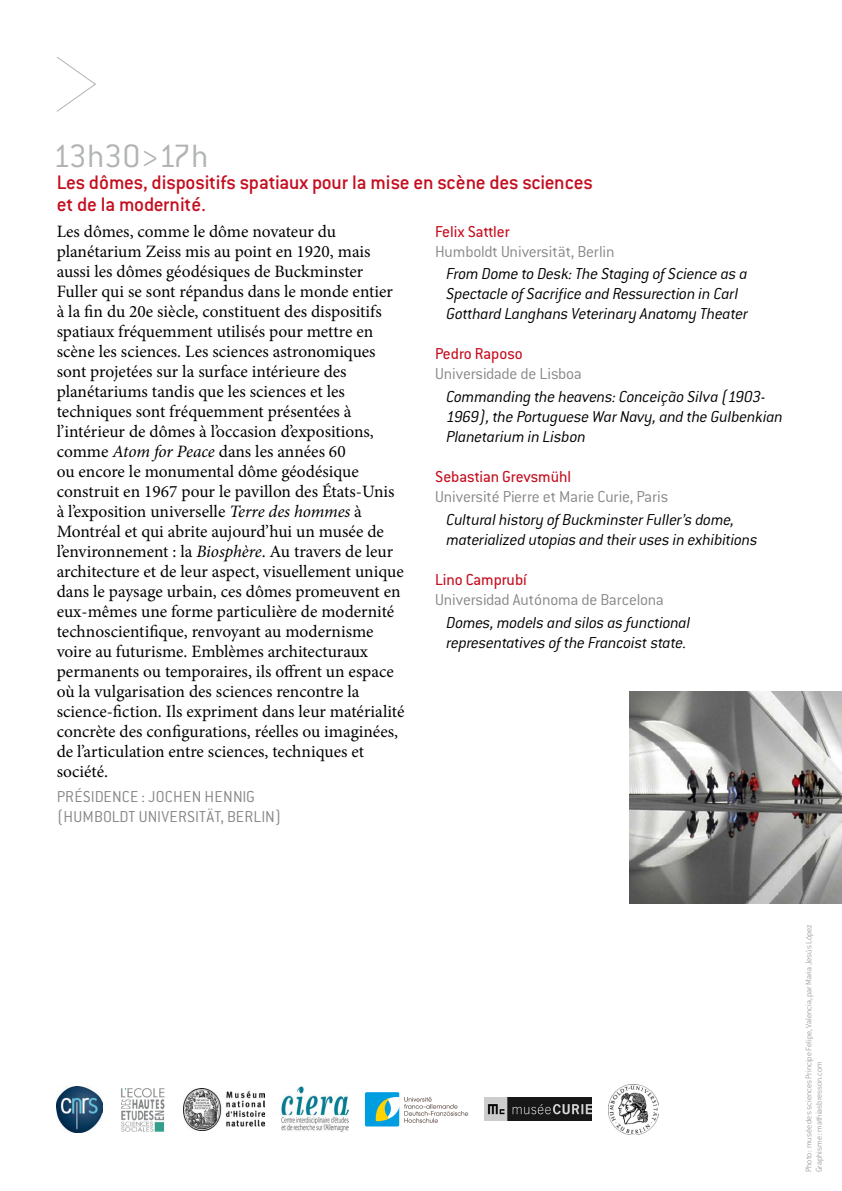
<style>
.page{position:relative;width:842px;height:1191px;background:#fff}
.page>*{position:absolute;margin:0;border:0;box-sizing:border-box;transform-origin:0 0}
.t1{font:35.5px "Conduit ITC Light";color:#b1b3b4}
.t2{font:21.5px/22px "Conduit ITC Medium";letter-spacing:-.01em;color:#c50e1f}
.t3{font:17.4px/20px "Minion Pro";color:#000}
.t4{font:italic 17.4px/20px "Conduit ITC Light";letter-spacing:-.015em;color:#000}
.t5{font:17.4px "Conduit ITC Light";letter-spacing:-.005em;color:#87888a}
.t6{font:17.4px "Conduit ITC";color:#c50e1f}
.t7{font:17.4px/20px "Conduit ITC Light";letter-spacing:.015em;color:#87888a}
.t8{font:300 9px/10.3px "Conduit ITC Extra";color:#87888a}
.s1{font-style:italic}
</style>
<div class="page">
<img style="left:629px;top:691px;width:213px;height:213px">
<svg style="left:56px;top:56px;width:40px;height:56px"></svg>
<img style="left:57px;top:1086px;width:45px;height:46px">
<img style="left:121px;top:1088px;width:44px;height:44px">
<img style="left:281px;top:1087px;width:67px;height:44px">
<img style="left:608px;top:1084px;width:50px;height:50px">
<img style="left:184px;top:1088px;width:81px;height:42px">
<img style="left:485px;top:1097px;width:106px;height:23px">
<div style="left:365px;top:1092px;width:34px;height:34px;background:#009ee0;border-radius:2px"></div>
<svg style="left:376px;top:1096px;width:92px;height:26px"></svg>
<h1 class="t1" style="left:53px;top:134px;width:157px">13h30&gt;17h</h1>
<p class="t2" style="left:57px;top:171px;width:538px">Les dômes, dispositifs spatiaux pour la mise en scène des sciences et de la modernité.</p>
<p class="t3" style="left:57px;top:221px;width:349px">Les dômes, comme le dôme novateur du planétarium Zeiss mis au point en 1920, mais aussi les dômes géodésiques de Buckminster Fuller qui se sont répandus dans le monde entier à la fin du 20e siècle, constituent des dispositifs spatiaux fréquemment utilisés pour mettre en scène les sciences. Les sciences astronomiques sont projetées sur la surface intérieure des planétariums tandis que les sciences et les techniques sont fréquemment présentées à l’intérieur de dômes à l’occasion d’expositions, comme <span class="s1">Atom for Peace</span> dans les années 60<br>ou encore le monumental dôme géodésique construit en 1967 pour le pavillon des États-Unis à l’exposition universelle <span class="s1">Terre des hommes</span> à Montréal et qui abrite aujourd’hui un musée de l’environnement : la <span class="s1">Biosphère</span>. Au travers de leur architecture et de leur aspect, visuellement unique dans le paysage urbain, ces dômes promeuvent en eux-mêmes une forme particulière de modernité technoscientifique, renvoyant au modernisme voire au futurisme. Emblèmes architecturaux permanents ou temporaires, ils offrent un espace où la vulgarisation des sciences rencontre la science-fiction. Ils expriment dans leur matérialité concrète des configurations, réelles ou imaginées, de l’articulation entre sciences, techniques et société.</p>
<p class="t7" style="left:57px;top:786px;width:226px">Présidence : Joch en Hennig (Humboldt Universität, Berlin)</p>
<p class="t6" style="left:435px;top:221px;width:76px">Felix Sattler</p>
<p class="t5" style="left:435px;top:241px;width:181px">Humboldt Universität, Berlin</p>
<p class="t4" style="left:446px;top:263px;width:303px">From Dome to Desk: The Staging of Science as a<br>Spectacle of Sacrifice and Ressurection in Carl<br>Gotthard Langhans Veterinary Anatomy Theater</p>
<p class="t6" style="left:435px;top:343px;width:89px">Pedro Raposo</p>
<p class="t5" style="left:435px;top:363px;width:148px">Universidade de Lisboa</p>
<p class="t4" style="left:446px;top:386px;width:338px">Commanding the heavens: Conceição Silva (1903-<br>1969), the Portuguese War Navy, and the Gulbenkian<br>Planetarium in Lisbon</p>
<p class="t6" style="left:435px;top:466px;width:137px">Sebastian Grevsmühl</p>
<p class="t5" style="left:435px;top:486px;width:235px">Université Pierre et Marie Curie, Paris</p>
<p class="t4" style="left:446px;top:509px;width:313px">Cultural history of Buckminster Fuller’s dome, materialized utopias and their uses in exhibitions</p>
<p class="t6" style="left:435px;top:569px;width:93px">Lino Camprubí</p>
<p class="t5" style="left:435px;top:589px;width:230px">Universidad Autónoma de Barcelona</p>
<p class="t4" style="left:446px;top:612px;width:245px">Domes, models and silos as functional representatives of the Francoist state.</p>
<p class="t8" style="left:803px;top:1172px;width:250px;rotate:-90deg">Photo : musée des sciences Principe Felipe, Valencia, par Maria Jesús López<br>Graphisme : mathiasbresson.com</p>
</div>
